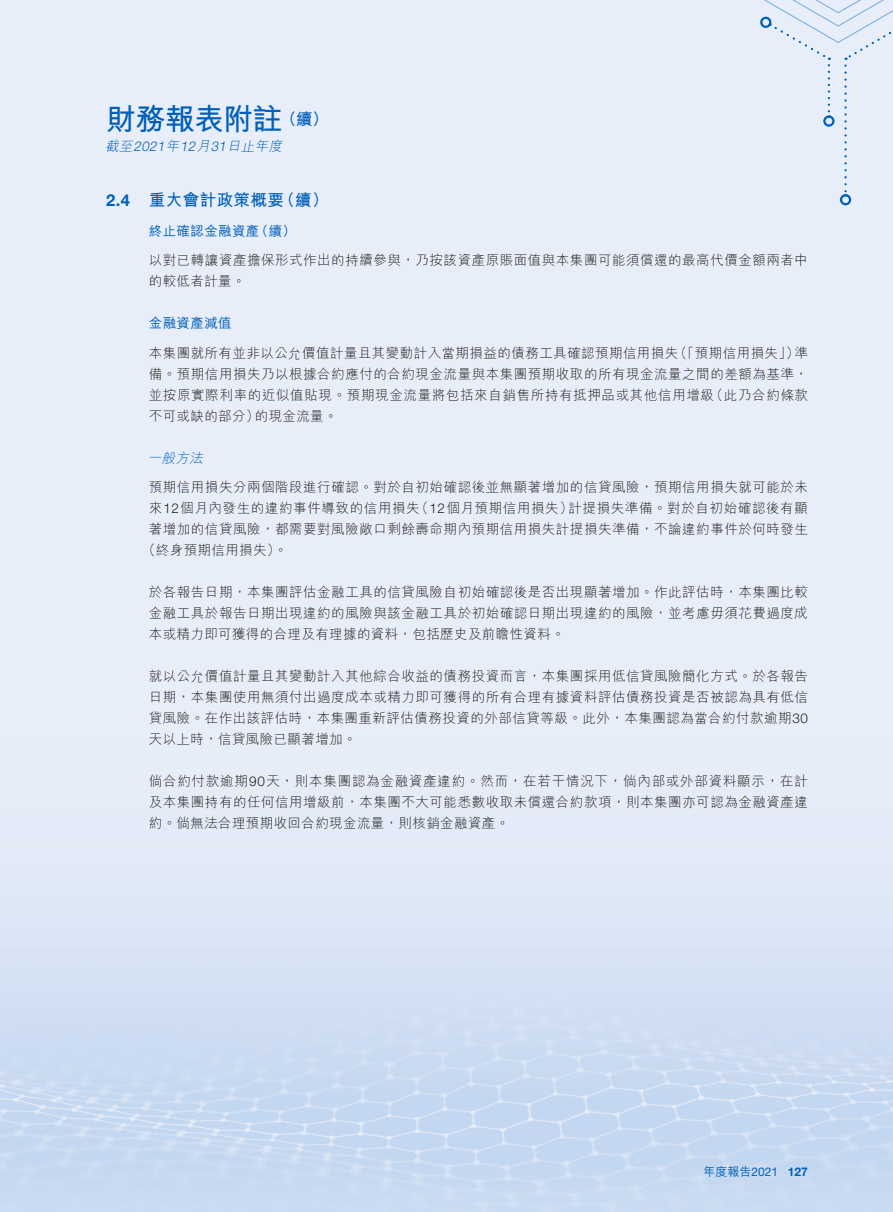
<style>
.page{position:relative;width:893px;height:1212px;background:#fff}
.page>*{position:absolute;margin:0;border:0;box-sizing:border-box;transform-origin:0 0}
.t1{font:700 30px "M Hei HK";letter-spacing:-.02em;color:#005fb9}
.t2{font:700 16.5px "M Hei HK";letter-spacing:.03em;color:#005fb9}
.t3{font:300 13.5px/21px "M Hei HK";letter-spacing:.04em;color:#231f20;text-align:justify}
.t4{font:italic 300 13.5px "M Hei HK";color:#005fb9}
.t5{font:500 13.5px "M Hei HK";letter-spacing:.03em;color:#005fb9}
.t6{font:500 12px "M Hei HK";color:#005fb9}
.s1{font-family:"Helvetica Neue LT Std"}
.s2{font-family:"Helvetica Neue LT Std";font-weight:400}
.s3{font-family:"Helvetica Neue LT Std";font-weight:700}
</style>
<div class="page">
<img style="left:0;top:0;width:893px;height:1212px">
<div style="left:760px;top:17px;width:11px;height:11px;border:2px solid #005fb9;border-radius:50%"></div>
<div style="left:840px;top:194px;width:11px;height:11px;border:2px solid #005fb9;border-radius:50%"></div>
<div style="left:762px;top:0;width:131px;height:196px;background:#e8eef9"></div>
<h1 class="t1" style="left:106px;top:97px;width:224px">財務報表附註<sup>（續）</sup></h1>
<p class="t4" style="left:105px;top:139px;width:181px">截至<span class="s1">2021</span>年<span class="s1">12</span>月<span class="s1">31</span>日止年度</p>
<p class="t2" style="left:106px;top:188px;width:224px"><span class="s1">2.4</span> 重大會計政策概要（續）</p>
<p class="t5" style="left:149px;top:221px;width:149px">終止確認金融資產（續）</p>
<p class="t3" style="left:149px;top:249px;width:661px">以對已轉讓資產擔保形式作出的持續參與，乃按該資產原賬面值與本集團可能須償還的最高代價金額兩者中的較低者計量。</p>
<p class="t5" style="left:149px;top:313px;width:84px">金融資產減值</p>
<p class="t3" style="left:149px;top:342px;width:661px">本集團就所有並非以公允價值計量且其變動計入當期損益的債務工具確認預期信用損失（「預期信用損失」）準備。預期信用損失乃以根據合約應付的合約現金流量與本集團預期收取的所有現金流量之間的差額為基準，並按原實際利率的近似值貼現。預期現金流量將包括來自銷售所持有抵押品或其他信用增級（此乃合約條款不可或缺的部分）的現金流量。</p>
<p class="t4" style="left:148px;top:451px;width:59px">一般方法</p>
<p class="t3" style="left:149px;top:476px;width:661px">預期信用損失分兩個階段進行確認。對於自初始確認後並無顯著增加的信貸風險，預期信用損失就可能於未</p>
<p class="t3" style="left:149px;top:497px;width:661px">來<span class="s1">12</span>個月內發生的違約事件導致的信用損失（<span class="s1">12</span>個月預期信用損失）計提損失準備。對於自初始確認後有顯</p>
<p class="t3" style="left:149px;top:518px;width:661px">著增加的信貸風險，都需要對風險敞口剩餘壽命期內預期信用損失計提損失準備，不論違約事件於何時發生</p>
<p class="t3" style="left:142px;top:539px;width:147px">（終身預期信用損失）。</p>
<p class="t3" style="left:149px;top:581px;width:661px">於各報告日期，本集團評估金融工具的信貸風險自初始確認後是否出現顯著增加。作此評估時，本集團比較金融工具於報告日期出現違約的風險與該金融工具於初始確認日期出現違約的風險，並考慮毋須花費過度成本或精力即可獲得的合理及有理據的資料，包括歷史及前瞻性資料。</p>
<p class="t3" style="left:149px;top:665px;width:661px">就以公允價值計量且其變動計入其他綜合收益的債務投資而言，本集團採用低信貸風險簡化方式。於各報告日期，本集團使用無須付出過度成本或精力即可獲得的所有合理有據資料評估債務投資是否被認為具有低信貸風險。在作出該評估時，本集團重新評估債務投資的外部信貸等級。此外，本集團認為當合約付款逾期<span class="s1">30</span>天以上時，信貸風險已顯著增加。</p>
<p class="t3" style="left:149px;top:770px;width:661px">倘合約付款逾期<span class="s1">90</span>天，則本集團認為金融資產違約。然而，在若干情況下，倘內部或外部資料顯示，在計及本集團持有的任何信用增級前，本集團不大可能悉數收取未償還合約款項，則本集團亦可認為金融資產違約。倘無法合理預期收回合約現金流量，則核銷金融資產。</p>
<p class="t6" style="left:703px;top:1163px;width:106px">年度報告<span class="s2">2021</span> <span class="s3">127</span></p>
</div>
